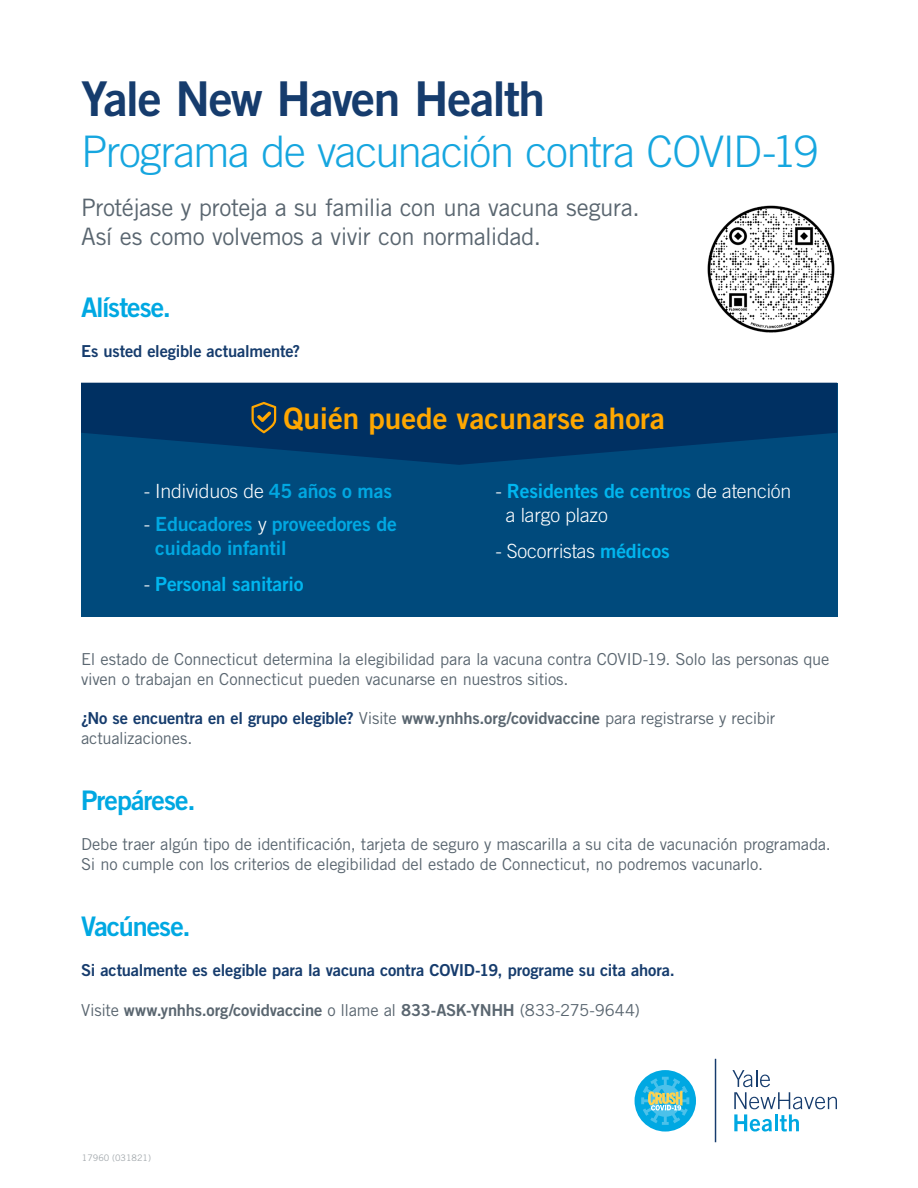
<style>
.page{position:relative;width:918px;height:1188px;background:#fff}
.page>*{position:absolute;margin:0;border:0;box-sizing:border-box;transform-origin:0 0}
.Subhead{font:48px "Trade Gothic LT Std Bd 2";letter-spacing:-.035em;color:#163c6d}
.Subhead-2{font:300 43.5px "Trade Gothic LT Std";letter-spacing:-.03em;color:#16a6df}
.t1{font:29.7px "Trade Gothic LT Std Bd 2";color:#ffa700}
.Headline{font:27px "Trade Gothic LT Std Bd 2";letter-spacing:-.035em;color:#00a8e2}
.Bullet_1{font:24px/28.8px "Trade Gothic LT Std";letter-spacing:-.02em;color:#5a6670}
.t2{font:300 19.5px/24px "Trade Gothic LT Std";letter-spacing:-.01em;color:#fff}
.t3{font:19.5px/24px "Trade Gothic LT Std Bd 2";letter-spacing:-.01em;color:#00a8e2}
.t4{font:19.5px "Trade Gothic LT Std Bd 2";letter-spacing:-.01em;color:#00b6ef}
.Bullet_2{font:16.5px/19.8px "Trade Gothic LT Std";letter-spacing:-.015em;color:#5a6670}
.Bullet_1-2{font:16.5px "Trade Gothic LT Std Bd 2";letter-spacing:-.01em;color:#163c6d}
.Bullet_2-2{font:16.5px "Trade Gothic LT Std Bd 2";letter-spacing:-.015em;color:#5a6670}
.t5{font:9px "Trade Gothic LT Std";color:#a3a9ad}
.s1{font-family:"Trade Gothic LT Std Bd 2";font-weight:400;color:#00a8e2}
.s2{font-family:"Trade Gothic LT Std";font-weight:300;color:#fff}
.s3{font-family:"Trade Gothic LT Std Bd 2";font-weight:400;color:#00b6ef}
.s4{font-family:"Trade Gothic LT Std Bd 2";color:#163c6d}
.s5{font-family:"Trade Gothic LT Std Bd 2"}
.s6{font-family:"Trade Gothic LT Std"}
</style>
<div class="page">
<div style="left:715px;top:1059px;width:1px;height:83px;border:1px solid #163c6d"></div>
<svg style="left:732px;top:1070px;width:105px;height:61px"></svg>
<div style="left:635px;top:1070px;width:61px;height:62px;background:#00a8e2;border-radius:50%"></div>
<svg style="left:641px;top:1077px;width:48px;height:48px"></svg>
<img style="left:707px;top:205px;width:128px;height:128px">
<div style="left:81px;top:383px;width:756px;height:233px;background:#004a7c"></div>
<svg style="left:81px;top:383px;width:756px;height:82px;fill:#003062"></svg>
<svg style="left:252px;top:402px;width:24px;height:31px"></svg>
<p class="Subhead" style="left:81px;top:69px;width:466px">Yale New Haven Health</p>
<p class="Subhead-2" style="left:81px;top:125px;width:739px">Programa de vacunación contra COVID-19</p>
<p class="Bullet_1" style="left:81px;top:192px;width:560px">Protéjase y proteja a su familia con una vacuna segura.<br>Así es como volvemos a vivir con normalidad.</p>
<p class="Headline" style="left:81px;top:291px;width:92px">Alístese.</p>
<p class="Bullet_1-2" style="left:81px;top:341px;width:221px">Es usted elegible actualmente?</p>
<p class="t1" style="left:284px;top:400px;width:383px">Quién puede vacunarse ahora</p>
<p class="t2" style="left:144px;top:479px;width:250px">- Individuos de <span class="s1">45 años o mas</span></p>
<p class="t3" style="left:155px;top:512px;width:243px;text-indent:-12px"><span class="s2">-</span> Educadores <span class="s2">y</span> proveedores de cuidado infantil</p>
<p class="t4" style="left:144px;top:572px;width:161px"><span class="s2">-</span> Personal sanitario</p>
<p class="t2" style="left:506px;top:479px;width:287px;text-indent:-10px">- <span class="s3">Residentes de centros</span> de atención a largo plazo</p>
<p class="t2" style="left:495px;top:539px;width:176px">- Socorristas <span class="s3">médicos</span></p>
<p class="Bullet_2" style="left:81px;top:649px;width:750px">El estado de Connecticut determina la elegibilidad para la vacuna contra COVID-19. Solo las personas que viven o trabajan en Connecticut pueden vacunarse en nuestros sitios.</p>
<p class="Bullet_2" style="left:81px;top:708px;width:696px"><span class="s4">¿No se encuentra en el grupo elegible?</span> Visite <span class="s5">www.ynhhs.org/covidvaccine</span> para registrarse y recibir actualizaciones.</p>
<p class="Headline" style="left:81px;top:784px;width:116px">Prepárese.</p>
<p class="Bullet_2" style="left:81px;top:834px;width:751px">Debe traer algún tipo de identificación, tarjeta de seguro y mascarilla a su cita de vacunación programada.<br>Si no cumple con los criterios de elegibilidad del estado de Connecticut, no podremos vacunarlo.</p>
<p class="Headline" style="left:81px;top:910px;width:111px">Vacúnese.</p>
<p class="Bullet_1-2" style="left:81px;top:960px;width:595px">Si actualmente es elegible para la vacuna contra COVID-19, programe su cita ahora.</p>
<p class="Bullet_2-2" style="left:81px;top:1000px;width:560px"><span class="s6">Visite</span> www.ynhhs.org/covidvaccine <span class="s6">o llame al</span> 833-ASK-YNHH <span class="s6">(833-275-9644)</span></p>
<p class="t5" style="left:82px;top:1152px;width:71px">17960 (031821)</p>
</div>
